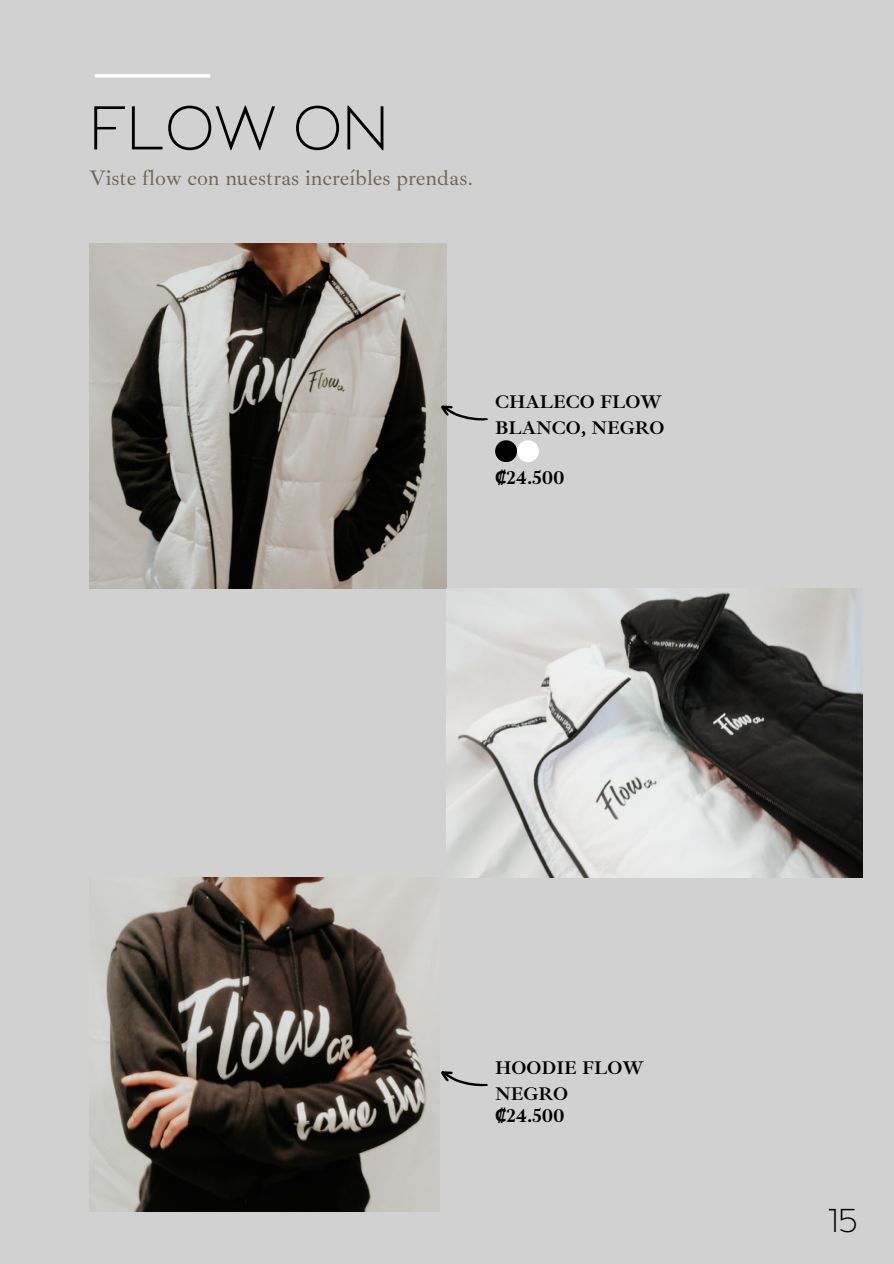
<style>
.page{position:relative;width:894px;height:1264px;background:#fff}
.page>*{position:absolute;margin:0;border:0;box-sizing:border-box;transform-origin:0 0}
.t1{font:200 61.5px "Balgin";color:#000}
.t2{font:200 33px "Balgin";color:#000}
.t3{font:21.6px "Ibarra Real Nova";color:#6b6657}
.t4{font:700 18.9px "Ibarra Real Nova";color:#000}
.t5{font:700 18.75px/25.8px "Ibarra Real Nova";color:#000}
.s1{font-family:"Noto Sans"}
</style>
<div class="page">
<div style="left:0;top:0;width:893px;height:1263px;background:#d1d1d1"></div>
<hr style="left:95px;top:74px;width:115px;height:3px;background:#fff">
<img style="left:89px;top:244px;width:357px;height:344px">
<img style="left:89px;top:877px;width:350px;height:334px">
<img style="left:446px;top:588px;width:415px;height:289px">
<svg style="left:439px;top:397px;width:49px;height:32px"></svg>
<svg style="left:439px;top:1062px;width:49px;height:25px"></svg>
<div style="left:495px;top:440px;width:22px;height:22px;background:#000;border-radius:50%"></div>
<div style="left:517px;top:440px;width:21px;height:22px;background:#fff;border-radius:50%"></div>
<h1 class="t1" style="left:89px;top:103px;width:300px">FLOW ON</h1>
<p class="t3" style="left:89px;top:164px;width:385px">Viste flow con nuestras increíbles prendas.</p>
<p class="t5" style="left:495px;top:389px;width:171px">CHALECO FLOW<br>BLANCO, NEGRO</p>
<p class="t4" style="left:495px;top:466px;width:71px"><span class="s1">₡</span>24.500</p>
<p class="t5" style="left:495px;top:1054px;width:150px">HOODIE FLOW<br>NEGRO</p>
<p class="t4" style="left:495px;top:1103px;width:71px"><span class="s1">₡</span>24.500</p>
<h2 class="t2" style="left:827px;top:1206px;width:32px">15</h2>
</div>
